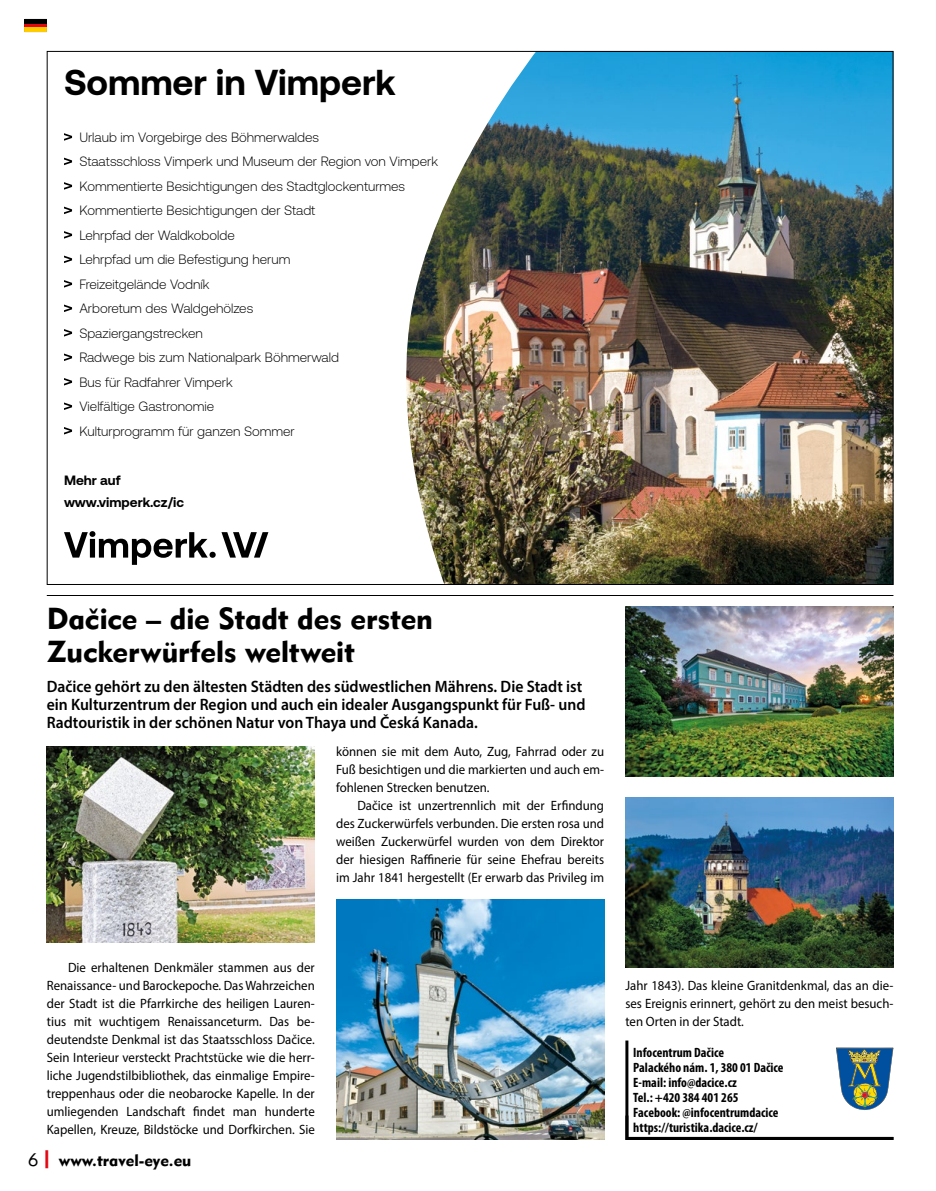
<style>
.page{position:relative;width:936px;height:1191px;background:#fff}
.page>*{position:absolute;margin:0;border:0;box-sizing:border-box;transform-origin:0 0}
.t1{font:700 36px "Aeonik Pro";color:#000}
._3-titulek{font:900 30px/33px "Geometric 415";letter-spacing:-.005em;color:#000}
._4-perex{font:600 16.5px/18px "Myriad Pro";color:#000;scale:.95 1}
.t2{font:900 16.5px "Geometric 415";color:#000}
._7-text{font:13.5px/18px "Myriad Pro";color:#000;text-align:justify;scale:.95 1}
.t3{font:300 13.5px "Aeonik Pro";color:#000}
._9-kontakt{font:700 condensed 13.5px "Myriad Pro";color:#000}
.t4{font:700 13.5px "Aeonik Pro";color:#000}
.s1{font-weight:300;font-size:18px}
.s2{font-size:18px;color:#e30613}
</style>
<div class="page">
<hr style="left:625px;top:1040px;width:3px;height:97px;background:#000">
<hr style="left:625px;top:1137px;width:268px;height:3px;background:#000">
<svg style="left:64px;top:531px;width:204px;height:34px"></svg>
<img style="left:406px;top:53px;width:485px;height:530px">
<img style="left:625px;top:606px;width:268px;height:170px">
<img style="left:625px;top:797px;width:268px;height:171px">
<img style="left:336px;top:899px;width:268px;height:241px">
<img style="left:47px;top:746px;width:268px;height:196px">
<svg style="left:836px;top:1047px;width:57px;height:63px"></svg>
<svg style="left:64px;top:133px;width:8px;height:8px"></svg>
<svg style="left:64px;top:158px;width:8px;height:7px"></svg>
<svg style="left:64px;top:182px;width:8px;height:8px"></svg>
<svg style="left:64px;top:207px;width:8px;height:7px"></svg>
<svg style="left:64px;top:231px;width:8px;height:8px"></svg>
<svg style="left:64px;top:256px;width:8px;height:7px"></svg>
<svg style="left:64px;top:280px;width:8px;height:7px"></svg>
<svg style="left:64px;top:304px;width:8px;height:8px"></svg>
<svg style="left:64px;top:329px;width:8px;height:7px"></svg>
<svg style="left:64px;top:353px;width:8px;height:8px"></svg>
<svg style="left:64px;top:378px;width:8px;height:7px"></svg>
<svg style="left:64px;top:402px;width:8px;height:8px"></svg>
<svg style="left:64px;top:427px;width:8px;height:7px"></svg>
<svg style="left:25px;top:19px;width:22px;height:13px"></svg>
<hr style="left:47px;top:595px;width:846px;height:1px;background:#000">
<p class="t1" style="left:64px;top:62px;width:333px">Sommer in Vimperk</p>
<p class="t3" style="left:79px;top:130px;width:241px">Urlaub im Vorgebirge des Böhmerwaldes</p>
<p class="t3" style="left:79px;top:154px;width:360px">Staatsschloss Vimperk und Museum der Region von Vimperk</p>
<p class="t3" style="left:79px;top:179px;width:327px">Kommentierte Besichtigungen des Stadtglockenturmes</p>
<p class="t3" style="left:79px;top:203px;width:237px">Kommentierte Besichtigungen der Stadt</p>
<p class="t3" style="left:79px;top:228px;width:157px">Lehrpfad der Waldkobolde</p>
<p class="t3" style="left:79px;top:252px;width:212px">Lehrpfad um die Befestigung herum</p>
<p class="t3" style="left:79px;top:277px;width:132px">Freizeitgelände Vodník</p>
<p class="t3" style="left:79px;top:301px;width:175px">Arboretum des Waldgehölzes</p>
<p class="t3" style="left:79px;top:326px;width:125px">Spaziergangstrecken</p>
<p class="t3" style="left:79px;top:350px;width:261px">Radwege bis zum Nationalpark Böhmerwald</p>
<p class="t3" style="left:79px;top:374px;width:155px">Bus für Radfahrer Vimperk</p>
<p class="t3" style="left:79px;top:399px;width:136px">Vielfältige Gastronomie</p>
<p class="t3" style="left:79px;top:423px;width:217px">Kulturprogramm für ganzen Sommer</p>
<p class="t4" style="left:64px;top:472px;width:58px">Mehr auf</p>
<p class="t4" style="left:64px;top:494px;width:122px">www.vimperk.cz/ic</p>
<p class="_3-titulek" style="left:47px;top:601px;width:387px">Dačice – die Stadt des ersten<br>Zuckerwürfels weltweit</p>
<p class="_4-perex" style="left:47px;top:677px;width:568px">Dačice gehört zu den ältesten Städten des südwestlichen Mährens. Die Stadt ist ein Kulturzentrum der Region und auch ein idealer Ausgangspunkt für Fuß- und<br>Radtouristik in der schönen Natur von Thaya und Česká Kanada.</p>
<p class="_7-text" style="left:336px;top:742px;width:283px">können sie mit dem Auto, Zug, Fahrrad oder zu Fuß besichtigen und die markierten und auch em&shy;fohlenen Strecken benutzen.</p>
<p class="_7-text" style="left:336px;top:796px;width:284px;text-indent:21px">Dačice ist unzertrennlich mit der Erfindung des Zuckerwürfels verbunden. Die ersten rosa und weißen Zuckerwürfel wurden von dem Direktor der hiesigen Raffinerie für seine Ehefrau bereits im Jahr 1841 hergestellt (Er erwarb das Privileg im</p>
<p class="_7-text" style="left:47px;top:958px;width:283px;text-indent:21px">Die erhaltenen Denkmäler stammen aus der Renaissance- und Barockepoche. Das Wahrzeichen der Stadt ist die Pfarrkirche des heiligen Lauren&shy;tius mit wuchtigem Renaissanceturm. Das be&shy;deutendste Denkmal ist das Staatsschloss Dačice.<br>Sein Interieur versteckt Prachtstücke wie die herr&shy;liche Jugendstilbibliothek, das einmalige Empire&shy;treppenhaus oder die neobarocke Kapelle. In der umliegenden Landschaft findet man hunderte Kapellen, Kreuze, Bildstöcke und Dorfkirchen. Sie</p>
<p class="t2" style="left:28px;top:1150px;width:165px"><span class="s1">6</span><span class="s2">|</span> www.travel-eye.eu</p>
<p class="_7-text" style="left:625px;top:976px;width:283px">Jahr 1843). Das kleine Granitdenkmal, das an die&shy;ses Ereignis erinnert, gehört zu den meist besuch&shy;ten Orten in der Stadt.</p>
<p class="_9-kontakt" style="left:633px;top:1044px;width:92px">Infocentrum Dačice</p>
<p class="_9-kontakt" style="left:633px;top:1059px;width:152px">Palackého nám. 1, 380 01 Dačice</p>
<p class="_9-kontakt" style="left:633px;top:1074px;width:105px">E-mail: info@dacice.cz</p>
<p class="_9-kontakt" style="left:633px;top:1089px;width:107px">Tel.: +420 384 401 265</p>
<p class="_9-kontakt" style="left:633px;top:1104px;width:147px">Facebook: @infocentrumdacice</p>
<p class="_9-kontakt" style="left:633px;top:1119px;width:126px">https://turistika.dacice.cz/</p>
</div>
